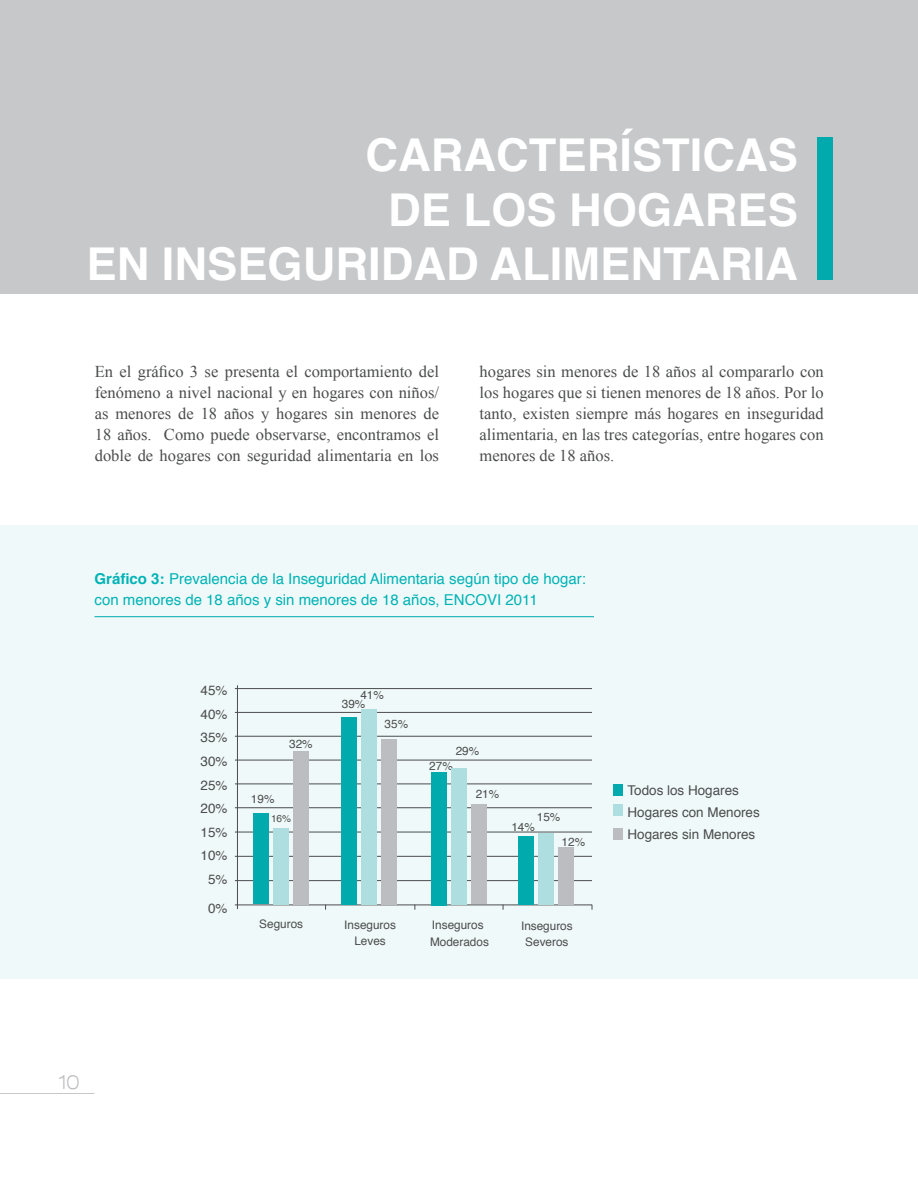
<style>
.page{position:relative;width:918px;height:1188px;background:#fff}
.page>*{position:absolute;margin:0;border:0;box-sizing:border-box;transform-origin:0 0}
.t1{font:700 45.3px "Helvetica";color:#fff}
.t2{font:27px "Lowvetica";color:#bcbdc0}
.t3{font:16.5px/21px "Times New Roman";color:#4b4c4d;text-align:justify}
.t4{font:15px "Helvetica";color:#00b3b6}
.t5{font:13.5px "Helvetica";color:#4b4c4d}
.t6{font:11.7px/16.5px "Helvetica";color:#4b4c4d;text-align:center}
.t7{font:10.05px "Helvetica";color:#4b4c4d}
.s1{font-weight:700}
</style>
<div class="page">
<hr style="left:0;top:1093px;width:94px;height:1px;background:#c7c8ca">
<div style="left:0;top:525px;width:918px;height:454px;background:#f0f9f9"></div>
<div style="left:0;top:0;width:918px;height:293px;background:#c7c8ca"></div>
<div style="left:817px;top:137px;width:15px;height:143px;background:#00aaad"></div>
<hr style="left:94px;top:616px;width:500px;height:1px;background:#00aaad">
<hr style="left:237px;top:685px;width:1px;height:224px;background:#4b4c4d">
<hr style="left:235px;top:688px;width:357px;height:1px;background:#4b4c4d">
<hr style="left:235px;top:712px;width:357px;height:1px;background:#4b4c4d">
<hr style="left:235px;top:736px;width:357px;height:1px;background:#4b4c4d">
<hr style="left:235px;top:760px;width:357px;height:1px;background:#4b4c4d">
<hr style="left:235px;top:784px;width:357px;height:1px;background:#4b4c4d">
<hr style="left:235px;top:807px;width:357px;height:1px;background:#4b4c4d">
<hr style="left:235px;top:832px;width:357px;height:1px;background:#4b4c4d">
<hr style="left:235px;top:856px;width:357px;height:1px;background:#4b4c4d">
<hr style="left:235px;top:880px;width:357px;height:1px;background:#4b4c4d">
<hr style="left:235px;top:905px;width:357px;height:1px;background:#4b4c4d">
<div style="left:254px;top:814px;width:15px;height:90px;background:#00aaad"></div>
<div style="left:273px;top:829px;width:16px;height:76px;background:#aedee0"></div>
<div style="left:361px;top:709px;width:16px;height:196px;background:#aedee0"></div>
<div style="left:451px;top:768px;width:16px;height:137px;background:#aedee0"></div>
<div style="left:538px;top:833px;width:16px;height:72px;background:#aedee0"></div>
<div style="left:293px;top:751px;width:16px;height:154px;background:#bcbdc0"></div>
<div style="left:381px;top:739px;width:15px;height:165px;background:#bcbdc0"></div>
<div style="left:471px;top:804px;width:15px;height:100px;background:#bcbdc0"></div>
<div style="left:558px;top:847px;width:15px;height:58px;background:#bcbdc0"></div>
<div style="left:342px;top:717px;width:15px;height:188px;background:#00aaad"></div>
<div style="left:431px;top:773px;width:16px;height:133px;background:#00aaad"></div>
<div style="left:518px;top:836px;width:16px;height:69px;background:#00aaad"></div>
<div style="left:613px;top:784px;width:10px;height:11px;background:#00aaad"></div>
<div style="left:613px;top:805px;width:10px;height:11px;background:#aedee0"></div>
<div style="left:613px;top:828px;width:10px;height:11px;background:#bcbdc0"></div>
<p class="t1" style="left:366px;top:119px;width:434px">CARACTERÍSTICAS</p>
<p class="t1" style="left:388px;top:173px;width:411px">DE LOS HOGARES</p>
<p class="t1" style="left:87px;top:228px;width:713px">EN INSEGURIDAD ALIMENTARIA</p>
<p class="t3" style="left:95px;top:361px;width:346px">En el gráfico 3 se presenta el comportamiento del fenómeno a nivel nacional y en hogares con niños/ as menores de 18 años y hogares sin menores de 18 años. Como puede observarse, encontramos el doble de hogares con seguridad alimentaria en los</p>
<p class="t3" style="left:480px;top:361px;width:346px">hogares sin menores de 18 años al compararlo con los hogares que si tienen menores de 18 años. Por lo tanto, existen siempre más hogares en inseguridad alimentaria, en las tres categorías, entre hogares con menores de 18 años.</p>
<p class="t4" style="left:94px;top:567px;width:493px"><span class="s1">Gráfico 3:</span> Prevalencia de la Inseguridad Alimentaria según tipo de hogar:</p>
<p class="t4" style="left:94px;top:588px;width:445px">con menores de 18 años y sin menores de 18 años, ENCOVI 2011</p>
<p class="t5" style="left:201px;top:680px;width:28px">45%</p>
<p class="t5" style="left:201px;top:704px;width:28px">40%</p>
<p class="t5" style="left:201px;top:727px;width:28px">35%</p>
<p class="t5" style="left:201px;top:751px;width:28px">30%</p>
<p class="t5" style="left:201px;top:774px;width:28px">25%</p>
<p class="t5" style="left:201px;top:798px;width:28px">20%</p>
<p class="t5" style="left:201px;top:822px;width:28px">15%</p>
<p class="t5" style="left:201px;top:845px;width:28px">10%</p>
<p class="t5" style="left:208px;top:869px;width:21px">5%</p>
<p class="t5" style="left:208px;top:898px;width:21px">0%</p>
<p class="t6" style="left:289px;top:736px;width:25px">32%</p>
<p class="t6" style="left:251px;top:791px;width:25px">19%</p>
<p class="t7" style="left:271px;top:811px;width:22px">16%</p>
<p class="t6" style="left:360px;top:687px;width:25px">41%</p>
<p class="t6" style="left:342px;top:696px;width:25px">39%</p>
<p class="t6" style="left:385px;top:716px;width:25px">35%</p>
<p class="t6" style="left:456px;top:743px;width:25px">29%</p>
<p class="t6" style="left:429px;top:758px;width:25px">27%</p>
<p class="t6" style="left:476px;top:786px;width:25px">21%</p>
<p class="t6" style="left:537px;top:809px;width:25px">15%</p>
<p class="t6" style="left:511px;top:819px;width:25px">14%</p>
<p class="t6" style="left:562px;top:834px;width:25px">12%</p>
<p class="t6" style="left:259px;top:916px;width:45px">Seguros</p>
<p class="t6" style="left:432px;top:917px;width:53px">Inseguros</p>
<p class="t6" style="left:430px;top:934px;width:60px">Moderados</p>
<p class="t6" style="left:344px;top:917px;width:53px">Inseguros<br>Leves</p>
<p class="t6" style="left:521px;top:918px;width:53px">Inseguros<br>Severos</p>
<p class="t5" style="left:628px;top:780px;width:113px">Todos los Hogares</p>
<p class="t5" style="left:628px;top:802px;width:134px">Hogares con Menores</p>
<p class="t5" style="left:628px;top:824px;width:129px">Hogares sin Menores</p>
<h2 class="t2" style="left:59px;top:1064px;width:22px">10</h2>
</div>
